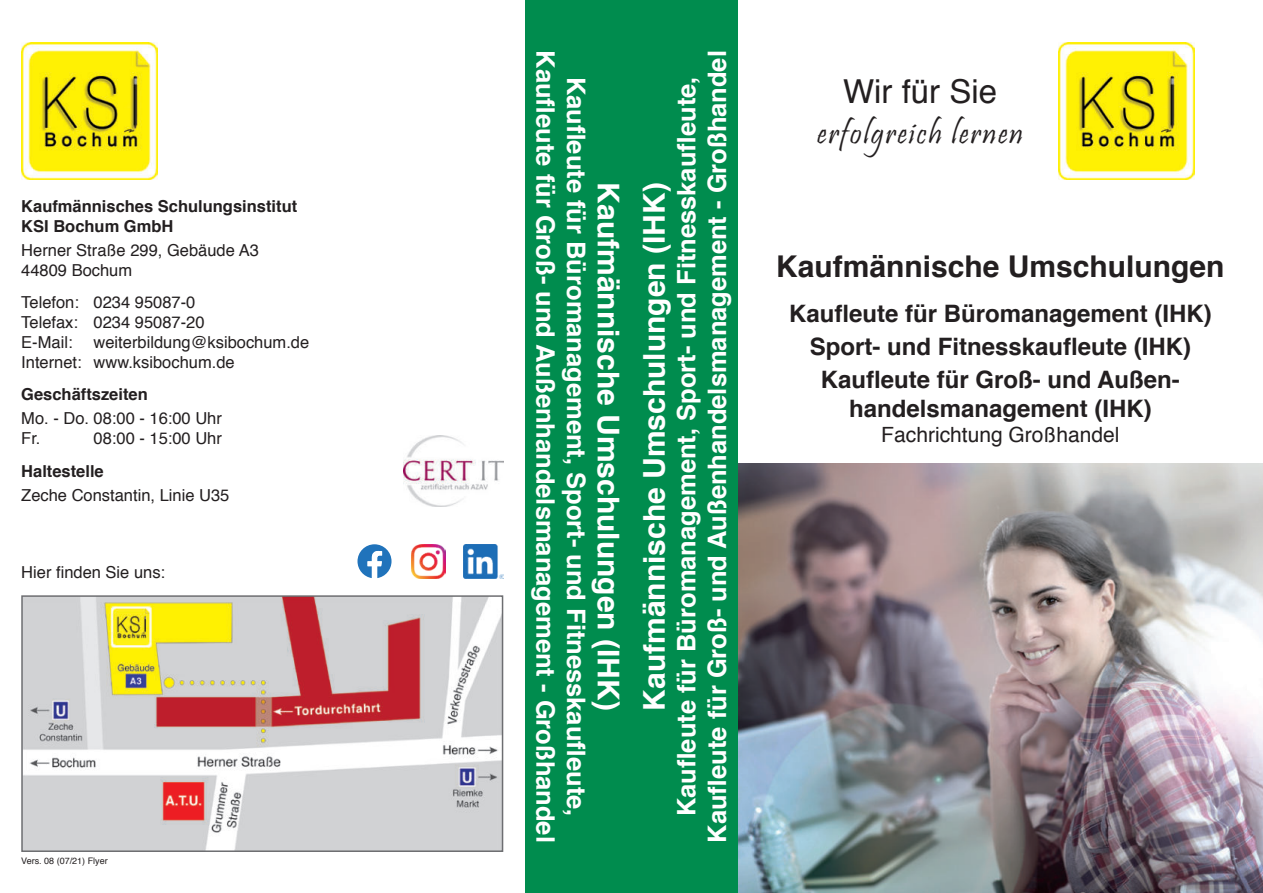
<style>
.page{position:relative;width:1263px;height:893px;background:#fff}
.page>*{position:absolute;margin:0;border:0;box-sizing:border-box;transform-origin:0 0}
.t1{font:33px "Pristina";letter-spacing:.05em;color:#231f20}
.t2{font:33px "Helvetica";color:#231f20}
.t3{font:700 30px "Helvetica";color:#fff}
.t4{font:700 30px "Helvetica";color:#231f20}
.t5{font:700 25.5px/30.6px "Helvetica";color:#fff;text-align:center}
.t6{font:700 24px/33px "Helvetica";color:#231f20;text-align:center}
.t7{font:21px "Helvetica";color:#231f20}
.t8{font:16.5px/19.8px "Helvetica";color:#231f20}
.t9{font:700 16.5px/19.8px "Helvetica";color:#231f20}
.t10{font:9px "Helvetica";color:#231f20}
</style>
<div class="page">
<img style="left:738px;top:463px;width:525px;height:430px">
<img style="left:1059px;top:43px;width:136px;height:137px">
<div style="left:525px;top:0;width:213px;height:893px;background:#008c4e"></div>
<img style="left:24px;top:598px;width:476px;height:251px">
<div style="left:21px;top:595px;width:482px;height:257px;border:2px solid #6d6e71"></div>
<img style="left:403px;top:435px;width:100px;height:71px">
<img style="left:21px;top:43px;width:136px;height:137px">
<svg style="left:357px;top:544px;width:34px;height:34px"></svg>
<img style="left:412px;top:544px;width:34px;height:34px">
<img style="left:463px;top:544px;width:40px;height:34px">
<p class="t9" style="left:21px;top:197px;width:277px">Kaufmännisches Schulungsinstitut<br>KSI Bochum GmbH</p>
<p class="t8" style="left:21px;top:241px;width:239px">Herner Straße 299, Gebäude A3<br>44809 Bochum</p>
<p class="t8" style="left:21px;top:293px;width:185px">Telefon: 0234 95087-0<br>Telefax: 0234 95087-20<br>E-Mail:</p>
<p class="t8" style="left:21px;top:333px;width:290px;text-indent:72px">weiterbildung@ksibochum.de<br>Internet: www.ksibochum.de</p>
<p class="t9" style="left:21px;top:385px;width:128px">Geschäftszeiten</p>
<p class="t8" style="left:21px;top:409px;width:202px">Mo. - Do. 08:00 - 16:00 Uhr<br>Fr.</p>
<p class="t8" style="left:94px;top:429px;width:130px">08:00 - 15:00 Uhr</p>
<p class="t9" style="left:21px;top:461px;width:84px">Haltestelle</p>
<p class="t8" style="left:21px;top:486px;width:210px">Zeche Constantin, Linie U35</p>
<p class="t8" style="left:21px;top:563px;width:145px">Hier finden Sie uns:</p>
<p class="t10" style="left:21px;top:854px;width:88px">Vers. 08 (07/21) Flyer</p>
<p class="t5" style="left:591px;top:50px;width:794px;rotate:90deg">Kaufleute für Büromanagement, Sport- und Fitnesskaufleute,<br>Kaufleute für Groß- und Außenhandelsmanagement - Großhandel</p>
<p class="t3" style="left:632px;top:182px;width:530px;rotate:90deg">Kaufmännische Umschulungen (IHK)</p>
<p class="t5" style="left:672px;top:843px;width:794px;rotate:-90deg">Kaufleute für Büromanagement, Sport- und Fitnesskaufleute,<br>Kaufleute für Groß- und Außenhandelsmanagement - Großhandel</p>
<p class="t3" style="left:630px;top:711px;width:530px;rotate:-90deg">Kaufmännische Umschulungen (IHK)</p>
<p class="t2" style="left:843px;top:79px;width:156px">Wir für Sie</p>
<p class="t1" style="left:817px;top:116px;width:208px">erfolgreich lernen</p>
<p class="t4" style="left:776px;top:255px;width:450px">Kaufmännische Umschulungen</p>
<p class="t6" style="left:789px;top:297px;width:424px">Kaufleute für Büromanagement (IHK)<br>Sport- und Fitnesskaufleute (IHK)<br>Kaufleute für Groß- und Außen-</p>
<p class="t6" style="left:849px;top:392px;width:304px">handelsmanagement (IHK)</p>
<p class="t7" style="left:881px;top:427px;width:240px">Fachrichtung Großhandel</p>
</div>
